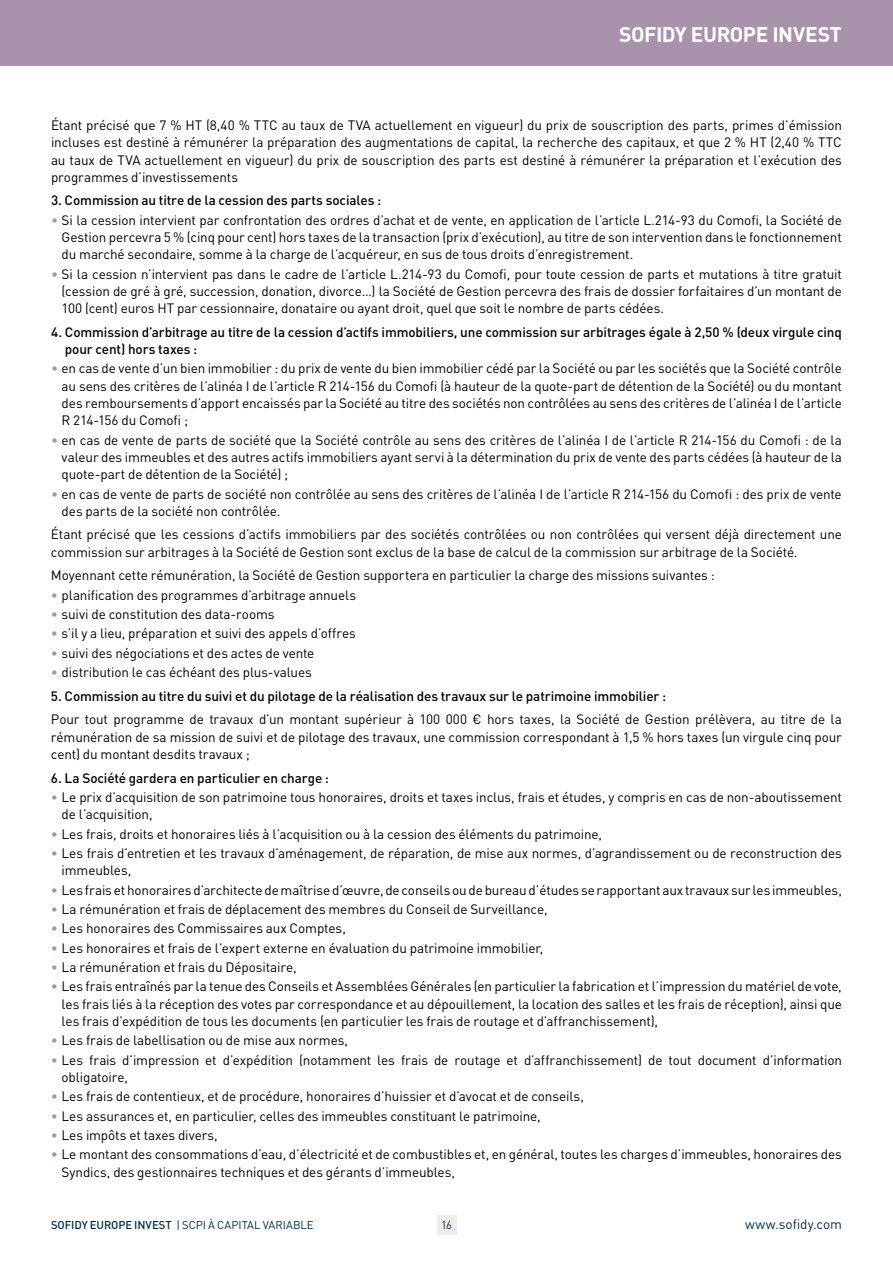
<style>
.page{position:relative;width:893px;height:1263px;background:#fff}
.page>*{position:absolute;margin:0;border:0;box-sizing:border-box;transform-origin:0 0}
.t1{font:700 21px "DIN";letter-spacing:-.025em;color:#fff}
.t2{font:13.5px/17.2px "DIN";letter-spacing:-.01em;color:#000;text-align:justify}
.t3{font:500 13.5px/17.2px "DIN";letter-spacing:-.01em;color:#000}
.t4{font:13.5px "DIN";color:#002d4a}
.t5{font:11.25px "DIN";color:#002d4a}
.s1{color:#a992ac}
.s2{font-weight:500}
</style>
<div class="page">
<div style="left:0;top:0;width:893px;height:66px;background:#a992ac"></div>
<div style="left:437px;top:1216px;width:19px;height:19px;background:#ededed"></div>
<h1 class="t1" style="left:619px;top:21px;width:224px">SOFIDY EUROPE INVEST</h1>
<p class="t2" style="left:51px;top:116px;width:792px">Étant précisé que 7 % HT (8,40 % TTC au taux de TVA actuellement en vigueur) du prix de souscription des parts, primes d’émission incluses est destiné à rémunérer la préparation des augmentations de capital, la recherche des capitaux, et que 2 % HT (2,40 % TTC au taux de TVA actuellement en vigueur) du prix de souscription des parts est destiné à rémunérer la préparation et l’exécution des programmes d’investissements</p>
<p class="t3" style="left:51px;top:191px;width:332px">3. Commission au titre de la cession des parts sociales :</p>
<p class="t2" style="left:62px;top:211px;width:782px;text-indent:-11px"><span class="s1">•</span> Si la cession intervient par confrontation des ordres d’achat et de vente, en application de l’article L. 214-93 du Comofi, la Société de Gestion percevra 5 % (cinq pour cent) hors taxes de la transaction (prix d’exécution), au titre de son intervention dans le fonctionnement du marché secondaire, somme à la charge de l’acquéreur, en sus de tous droits d’enregistrement.</p>
<p class="t2" style="left:62px;top:265px;width:782px;text-indent:-11px"><span class="s1">•</span> Si la cession n’intervient pas dans le cadre de l’article L. 214-93 du Comofi, pour toute cession de parts et mutations à titre gratuit (cession de gré à gré, succession, donation, divorce…) la Société de Gestion percevra des frais de dossier forfaitaires d’un montant de 100 (cent) euros HT par cessionnaire, donataire ou ayant droit, quel que soit le nombre de parts cédées.</p>
<p class="t3" style="left:65px;top:323px;width:779px;text-indent:-14px">4. Commission d’arbitrage au titre de la cession d’actifs immobiliers, une commission sur arbitrages égale à 2,50 % (deux virgule cinq pour cent) hors taxes :</p>
<p class="t2" style="left:62px;top:360px;width:782px;text-indent:-11px"><span class="s1">•</span> en cas de vente d’un bien immobilier : du prix de vente du bien immobilier cédé par la Société ou par les sociétés que la Société contrôle au sens des critères de l’alinéa I de l’article R 214-156 du Comofi (à hauteur de la quote-part de détention de la Société) ou du montant des remboursements d’apport encaissés par la Société au titre des sociétés non contrôlées au sens des critères de l’alinéa I de l’article R 214-156 du Comofi ;</p>
<p class="t2" style="left:62px;top:431px;width:782px;text-indent:-11px"><span class="s1">•</span> en cas de vente de parts de société que la Société contrôle au sens des critères de l’alinéa I de l’article R 214-156 du Comofi : de la valeur des immeubles et des autres actifs immobiliers ayant servi à la détermination du prix de vente des parts cédées (à hauteur de la quote-part de détention de la Société) ;</p>
<p class="t2" style="left:62px;top:485px;width:782px;text-indent:-11px"><span class="s1">•</span> en cas de vente de parts de société non contrôlée au sens des critères de l’alinéa I de l’article R 214-156 du Comofi : des prix de vente des parts de la société non contrôlée.</p>
<p class="t2" style="left:51px;top:526px;width:792px">Étant précisé que les cessions d’actifs immobiliers par des sociétés contrôlées ou non contrôlées qui versent déjà directement une commission sur arbitrages à la Société de Gestion sont exclus de la base de calcul de la commission sur arbitrage de la Société.</p>
<p class="t2" style="left:51px;top:566px;width:665px">Moyennant cette rémunération, la Société de Gestion supportera en particulier la charge des missions suivantes :</p>
<p class="t2" style="left:51px;top:586px;width:307px"><span class="s1">•</span> planification des programmes d’arbitrage annuels</p>
<p class="t2" style="left:51px;top:605px;width:225px"><span class="s1">•</span> suivi de constitution des data-rooms</p>
<p class="t2" style="left:51px;top:625px;width:306px"><span class="s1">•</span> s’il y a lieu, préparation et suivi des appels d’offres</p>
<p class="t2" style="left:51px;top:644px;width:265px"><span class="s1">•</span> suivi des négociations et des actes de vente</p>
<p class="t2" style="left:51px;top:663px;width:262px"><span class="s1">•</span> distribution le cas échéant des plus-values</p>
<p class="t3" style="left:51px;top:687px;width:617px">5. Commission au titre du suivi et du pilotage de la réalisation des travaux sur le patrimoine immobilier :</p>
<p class="t2" style="left:51px;top:711px;width:792px">Pour tout programme de travaux d’un montant supérieur à 100 000 € hors taxes, la Société de Gestion prélèvera, au titre de la rémunération de sa mission de suivi et de pilotage des travaux, une commission correspondant à 1,5 % hors taxes (un virgule cinq pour cent) du montant desdits travaux ;</p>
<p class="t3" style="left:51px;top:768px;width:280px">6. La Société gardera en particulier en charge :</p>
<p class="t2" style="left:62px;top:788px;width:782px;text-indent:-11px"><span class="s1">•</span> Le prix d’acquisition de son patrimoine tous honoraires, droits et taxes inclus, frais et études, y compris en cas de non-aboutissement de l’acquisition,</p>
<p class="t2" style="left:51px;top:825px;width:553px"><span class="s1">•</span> Les frais, droits et honoraires liés à l’acquisition ou à la cession des éléments du patrimoine,</p>
<p class="t2" style="left:62px;top:844px;width:782px;text-indent:-11px"><span class="s1">•</span> Les frais d’entretien et les travaux d’aménagement, de réparation, de mise aux normes, d’agrandissement ou de reconstruction des immeubles,</p>
<p class="t2" style="left:51px;top:881px;width:792px"><span class="s1">•</span> Les frais et honoraires d’architecte de maîtrise d’œuvre, de conseils ou de bureau d’études se rapportant aux travaux sur les immeubles,</p>
<p class="t2" style="left:51px;top:900px;width:498px"><span class="s1">•</span> La rémunération et frais de déplacement des membres du Conseil de Surveillance,</p>
<p class="t2" style="left:51px;top:919px;width:296px"><span class="s1">•</span> Les honoraires des Commissaires aux Comptes,</p>
<p class="t2" style="left:51px;top:939px;width:494px"><span class="s1">•</span> Les honoraires et frais de l’expert externe en évaluation du patrimoine immobilier,</p>
<p class="t2" style="left:51px;top:958px;width:247px"><span class="s1">•</span> La rémunération et frais du Dépositaire,</p>
<p class="t2" style="left:62px;top:978px;width:782px;text-indent:-11px"><span class="s1">•</span> Les frais entraînés par la tenue des Conseils et Assemblées Générales (en particulier la fabrication et l’impression du matériel de vote, les frais liés à la réception des votes par correspondance et au dépouillement, la location des salles et les frais de réception), ainsi que les frais d’expédition de tous les documents (en particulier les frais de routage et d’affranchissement),</p>
<p class="t2" style="left:51px;top:1031px;width:299px"><span class="s1">•</span> Les frais de labellisation ou de mise aux normes,</p>
<p class="t2" style="left:62px;top:1051px;width:782px;text-indent:-11px"><span class="s1">•</span> Les frais d’impression et d’expédition (notamment les frais de routage et d’affranchissement) de tout document d’information obligatoire,</p>
<p class="t2" style="left:51px;top:1087px;width:534px"><span class="s1">•</span> Les frais de contentieux, et de procédure, honoraires d’huissier et d’avocat et de conseils,</p>
<p class="t2" style="left:51px;top:1107px;width:491px"><span class="s1">•</span> Les assurances et, en particulier, celles des immeubles constituant le patrimoine,</p>
<p class="t2" style="left:51px;top:1126px;width:168px"><span class="s1">•</span> Les impôts et taxes divers,</p>
<p class="t2" style="left:62px;top:1146px;width:782px;text-indent:-11px"><span class="s1">•</span> Le montant des consommations d’eau, d’électricité et de combustibles et, en général, toutes les charges d’immeubles, honoraires des<br>Syndics, des gestionnaires techniques et des gérants d’immeubles,</p>
<p class="t5" style="left:51px;top:1218px;width:264px"><span class="s2">SOFIDY EUROPE INVEST</span> | SCPI À CAPITAL VARIABLE</p>
<p class="t4" style="left:745px;top:1216px;width:98px">www.sofidy.com</p>
<p class="t5" style="left:441px;top:1218px;width:12px">16</p>
</div>
